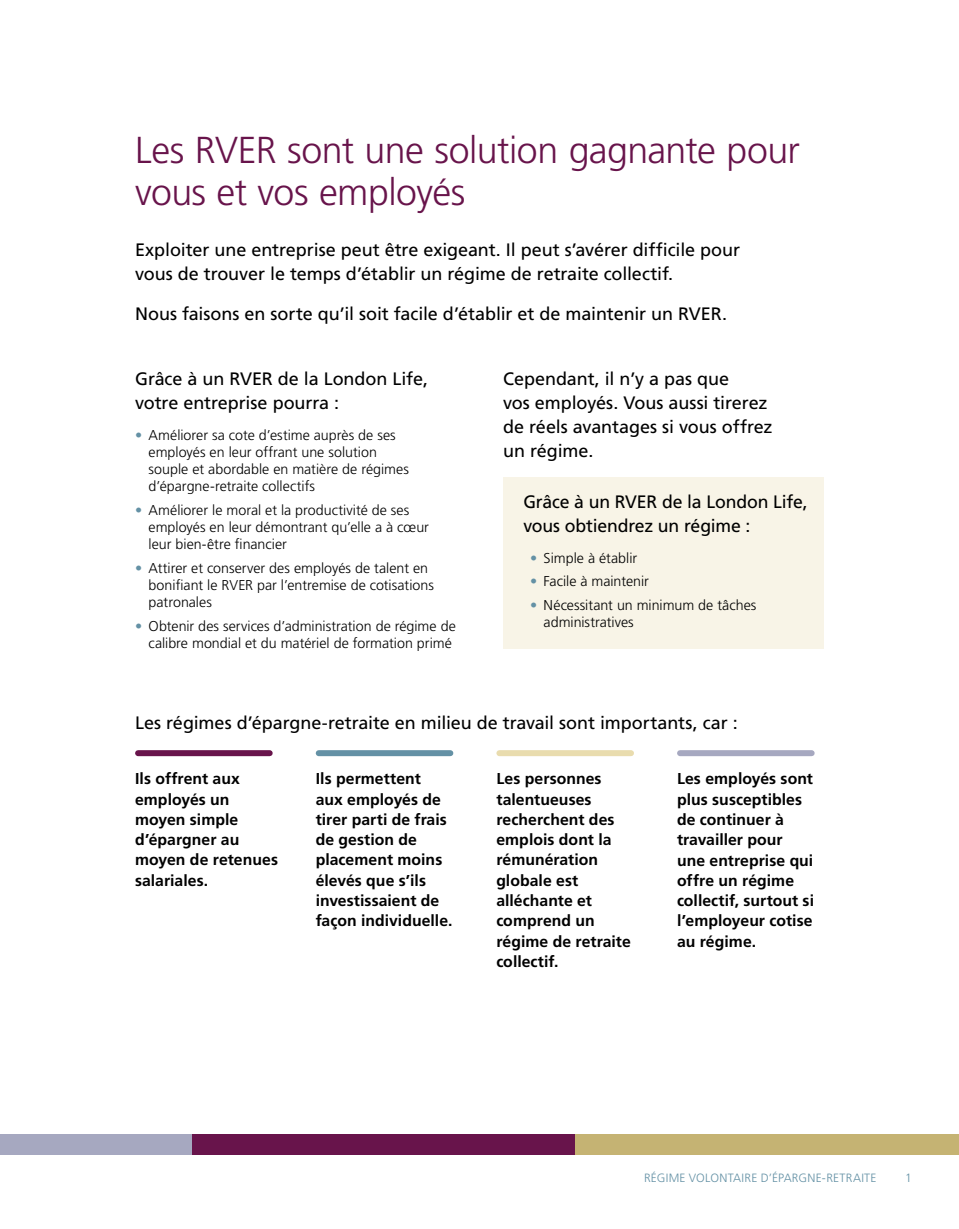
<style>
.page{position:relative;width:959px;height:1229px;background:#fff}
.page>*{position:absolute;margin:0;border:0;box-sizing:border-box;transform-origin:0 0}
.t1{font:300 37.5px/42px "Frutiger LT Std";letter-spacing:-.015em;color:#68144b}
.t2{font:18px/24px "Frutiger LT Std";letter-spacing:-.005em;color:#000}
.t3{font:700 15.75px/20.2px "Frutiger LT Std";letter-spacing:.005em;color:#000}
.t4{font:300 14.25px/17.1px "Frutiger LT Std";color:#000}
.t5{font:300 12px "Frutiger LT Std";letter-spacing:.02em;color:#6491a5}
.s1{color:#6491a5}
</style>
<div class="page">
<div style="left:503px;top:477px;width:321px;height:172px;background:#f8f4e7"></div>
<div style="left:138px;top:750px;width:132px;height:6px;background:#68144b"></div>
<div style="left:319px;top:750px;width:131px;height:6px;background:#6491a5"></div>
<div style="left:499px;top:750px;width:132px;height:6px;background:#e9dcae"></div>
<div style="left:680px;top:750px;width:131px;height:6px;background:#a6a8c0"></div>
<div style="left:192px;top:1134px;width:383px;height:20px;background:#68144b"></div>
<div style="left:575px;top:1134px;width:383px;height:20px;background:#c5b373"></div>
<div style="left:0;top:1134px;width:192px;height:20px;background:#a6a8c0"></div>
<h1 class="t1" style="left:135px;top:130px;width:666px">Les RVER sont une solution gagnante pour vous et vos employés</h1>
<p class="t2" style="left:135px;top:238px;width:606px">Exploiter une entreprise peut être exigeant. Il peut s’avérer difficile pour vous de trouver le temps d’établir un régime de retraite collectif.</p>
<p class="t2" style="left:135px;top:302px;width:593px">Nous faisons en sorte qu’il soit facile d’établir et de maintenir un RVER.</p>
<p class="t2" style="left:135px;top:367px;width:294px">Grâce à un RVER de la London Life, votre entreprise pourra :</p>
<p class="t4" style="left:148px;top:426px;width:262px;text-indent:-13px"><span class="s1">•</span> Améliorer sa cote d’estime auprès de ses employés en leur offrant une solution souple et abordable en matière de régimes d’épargne-retraite collectifs</p>
<p class="t4" style="left:148px;top:501px;width:282px;text-indent:-13px"><span class="s1">•</span> Améliorer le moral et la productivité de ses employés en leur démontrant qu’elle a à cœur leur bien-être financier</p>
<p class="t4" style="left:148px;top:559px;width:287px;text-indent:-13px"><span class="s1">•</span> Attirer et conserver des employés de talent en bonifiant le RVER par l’entremise de cotisations patronales</p>
<p class="t4" style="left:135px;top:617px;width:322px;text-align:right"><span class="s1">•</span> Obtenir des services d’administration de régime de calibre mondial et du matériel de formation primé</p>
<p class="t2" style="left:503px;top:367px;width:271px">Cependant, il n’y a pas que<br>vos employés. Vous aussi tirerez de réels avantages si vous offrez un régime.</p>
<p class="t2" style="left:523px;top:490px;width:286px">Grâce à un RVER de la London Life, vous obtiendrez un régime :</p>
<p class="t4" style="left:530px;top:549px;width:108px"><span class="s1">•</span> Simple à établir</p>
<p class="t4" style="left:530px;top:573px;width:120px"><span class="s1">•</span> Facile à maintenir</p>
<p class="t4" style="left:543px;top:597px;width:214px;text-indent:-13px"><span class="s1">•</span> Nécessitant un minimum de tâches administratives</p>
<p class="t2" style="left:135px;top:710px;width:604px">Les régimes d’épargne-retraite en milieu de travail sont importants, car :</p>
<p class="t3" style="left:135px;top:769px;width:144px">Ils offrent aux employés un moyen simple d’épargner au moyen de retenues salariales.</p>
<p class="t3" style="left:316px;top:769px;width:138px">Ils permettent<br>aux employés de tirer parti de frais de gestion de placement moins élevés que s’ils investissaient de façon individuelle.</p>
<p class="t3" style="left:496px;top:769px;width:136px">Les personnes talentueuses recherchent des emplois dont la rémunération globale est alléchante et comprend un régime de retraite collectif.</p>
<p class="t3" style="left:677px;top:769px;width:138px">Les employés sont plus susceptibles de continuer à travailler pour une entreprise qui offre un régime collectif, surtout si l’employeur cotise au régime.</p>
<p class="t5" style="left:644px;top:1170px;width:234px">RÉGIME VOLONTAIRE D’ÉPARGNE-RETRAITE</p>
<p class="t5" style="left:905px;top:1170px;width:8px">1</p>
</div>
